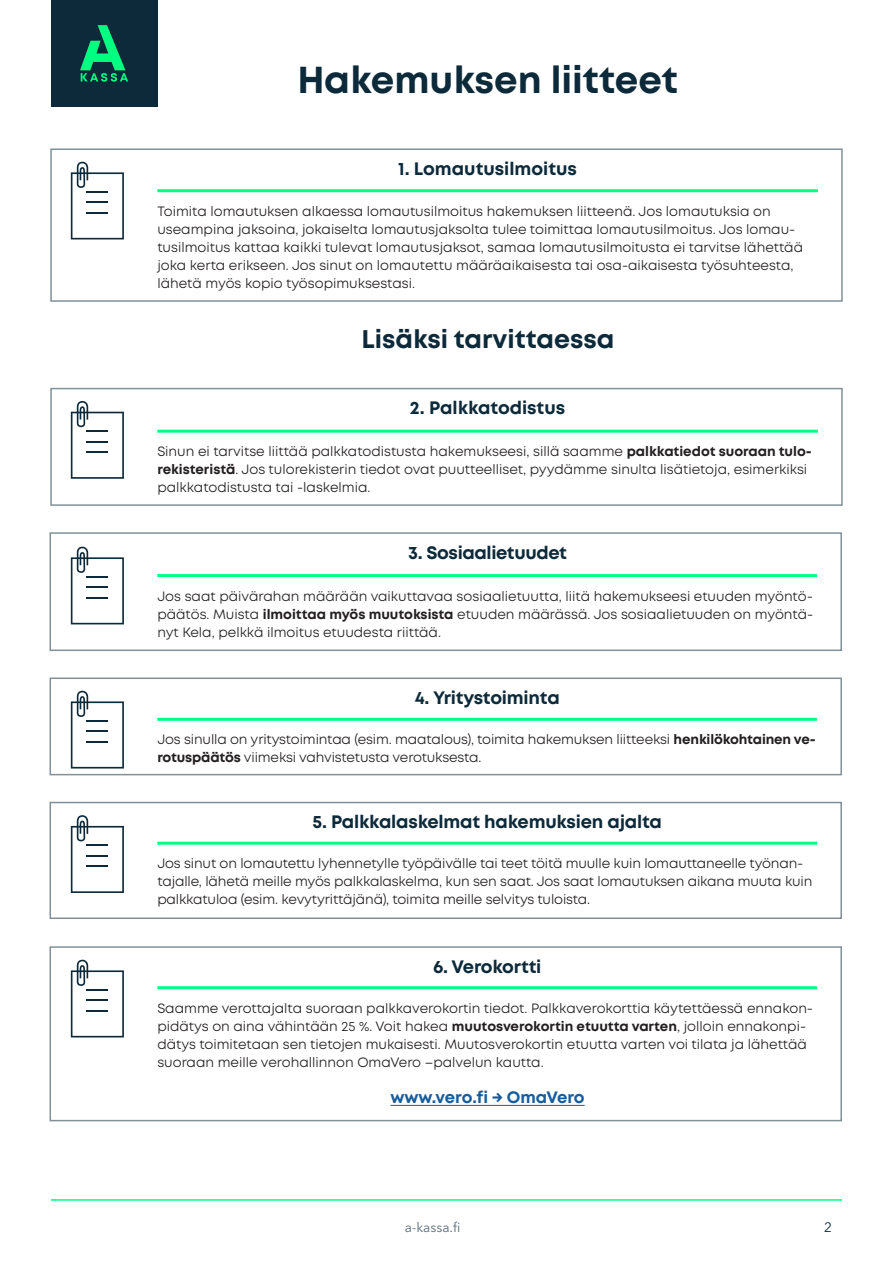
<style>
.page{position:relative;width:893px;height:1263px;background:#fff}
.page>*{position:absolute;margin:0;border:0;box-sizing:border-box;transform-origin:0 0}
.Pääotsikko{font:700 37.5px "Mont";color:#0d2a3a}
.Alaotsikko_Iso{font:700 25.5px "Mont";color:#0d2a3a}
.Alaotsikko{font:700 18px "Mont";letter-spacing:-.01em;color:#0d2a3a}
.Votsikko{font:700 16.5px "Mont";letter-spacing:-.005em;color:#175d9e}
.Leipis{font:13.5px/18px "Mont";color:#231f20}
.t1{font:13.5px "Avenir Next LT Pro";color:#566a75}
.t2{font:13.5px "Avenir Next LT Pro";color:#0d2a3a}
.s1{font-weight:700}
</style>
<div class="page">
<div style="left:50px;top:148px;width:793px;height:154px;border:2px solid #819098"></div>
<div style="left:50px;top:388px;width:793px;height:118px;border:2px solid #819098"></div>
<div style="left:50px;top:532px;width:792px;height:119px;border:2px solid #819098"></div>
<div style="left:50px;top:677px;width:792px;height:98px;border:2px solid #819098"></div>
<div style="left:50px;top:802px;width:792px;height:117px;border:2px solid #819098"></div>
<div style="left:50px;top:946px;width:792px;height:175px;border:2px solid #819098"></div>
<hr style="left:51px;top:1199px;width:791px;height:2px;background:#00ff80">
<hr style="left:157px;top:189px;width:661px;height:3px;background:#00ff80">
<hr style="left:157px;top:430px;width:661px;height:3px;background:#00ff80">
<hr style="left:157px;top:574px;width:660px;height:3px;background:#00ff80">
<hr style="left:157px;top:718px;width:660px;height:3px;background:#00ff80">
<hr style="left:157px;top:842px;width:660px;height:3px;background:#00ff80">
<hr style="left:157px;top:986px;width:660px;height:3px;background:#00ff80">
<div style="left:51px;top:0;width:106px;height:106px;background:#0d2a3a"></div>
<svg style="left:80px;top:25px;width:48px;height:57px"></svg>
<svg style="left:71px;top:547px;width:53px;height:77px"></svg>
<svg style="left:71px;top:691px;width:53px;height:77px"></svg>
<svg style="left:71px;top:815px;width:53px;height:78px"></svg>
<svg style="left:71px;top:960px;width:53px;height:77px"></svg>
<svg style="left:71px;top:401px;width:53px;height:78px"></svg>
<svg style="left:71px;top:162px;width:53px;height:77px"></svg>
<hr style="left:390px;top:1105px;width:195px;height:1px;background:#175d9e">
<p class="Pääotsikko" style="left:297px;top:56px;width:382px">Hakemuksen liitteet</p>
<p class="Alaotsikko" style="left:398px;top:157px;width:180px">1. Lomautusilmoitus</p>
<p class="Leipis" style="left:157px;top:202px;width:647px">Toimita lomautuksen alkaessa lomautusilmoitus hakemuksen liitteenä. Jos lomautuksia on useampina jaksoina, jokaiselta lomautusjaksolta tulee toimittaa lomautusilmoitus. Jos lomau&shy;tusilmoitus kattaa kaikki tulevat lomautusjaksot, samaa lomautusilmoitusta ei tarvitse lähettää joka kerta erikseen. Jos sinut on lomautettu määräaikaisesta tai osa-aikaisesta työsuhteesta, lähetä myös kopio työsopimuksestasi.</p>
<p class="Alaotsikko_Iso" style="left:361px;top:322px;width:255px">Lisäksi tarvittaessa</p>
<p class="Alaotsikko" style="left:410px;top:396px;width:157px">2. Palkkatodistus</p>
<p class="Leipis" style="left:157px;top:442px;width:656px">Sinun ei tarvitse liittää palkkatodistusta hakemukseesi, sillä saamme <span class="s1">palkkatiedot suoraan tulo&shy;rekisteristä</span>. Jos tulorekisterin tiedot ovat puutteelliset, pyydämme sinulta lisätietoja, esimerkiksi palkkatodistusta tai -laskelmia.</p>
<p class="Alaotsikko" style="left:408px;top:540px;width:160px">3. Sosiaalietuudet</p>
<p class="Leipis" style="left:157px;top:587px;width:657px;text-align:justify">Jos saat päivärahan määrään vaikuttavaa sosiaalietuutta, liitä hakemukseesi etuuden myöntö&shy;päätös. Muista <span class="s1">ilmoittaa myös muutoksista</span> etuuden määrässä. Jos sosiaalietuuden on myöntä&shy;nyt Kela, pelkkä ilmoitus etuudesta riittää.</p>
<p class="Alaotsikko" style="left:415px;top:686px;width:147px">4. Yritystoiminta</p>
<p class="Leipis" style="left:157px;top:731px;width:660px">Jos sinulla on yritystoimintaa (esim. maatalous), toimita hakemuksen liitteeksi <span class="s1">henkilökohtainen ve&shy;rotuspäätös</span> viimeksi vahvistetusta verotuksesta.</p>
<p class="Alaotsikko" style="left:312px;top:810px;width:351px">5. Palkkalaskelmat hakemuksien ajalta</p>
<p class="Leipis" style="left:157px;top:854px;width:657px">Jos sinut on lomautettu lyhennetylle työpäivälle tai teet töitä muulle kuin lomauttaneelle työnan&shy;tajalle, lähetä meille myös palkkalaskelma, kun sen saat. Jos saat lomautuksen aikana muuta kuin palkkatuloa (esim. kevytyrittäjänä), toimita meille selvitys tuloista.</p>
<p class="Alaotsikko" style="left:433px;top:954px;width:110px">6. Verokortti</p>
<p class="Leipis" style="left:157px;top:999px;width:657px">Saamme verottajalta suoraan palkkaverokortin tiedot. Palkkaverokorttia käytettäessä ennakon&shy;pidätys on aina vähintään 25 %. Voit hakea <span class="s1">muutosverokortin etuutta varten</span>, jolloin ennakonpi&shy;dätys toimitetaan sen tietojen mukaisesti. Muutosverokortin etuutta varten voi tilata ja lähettää suoraan meille verohallinnon OmaVero –palvelun kautta.</p>
<p class="Votsikko" style="left:390px;top:1087px;width:196px">www.vero.fi → OmaVero</p>
<p class="t1" style="left:405px;top:1219px;width:57px">a-kassa.fi</p>
<p class="t2" style="left:824px;top:1219px;width:9px">2</p>
</div>
